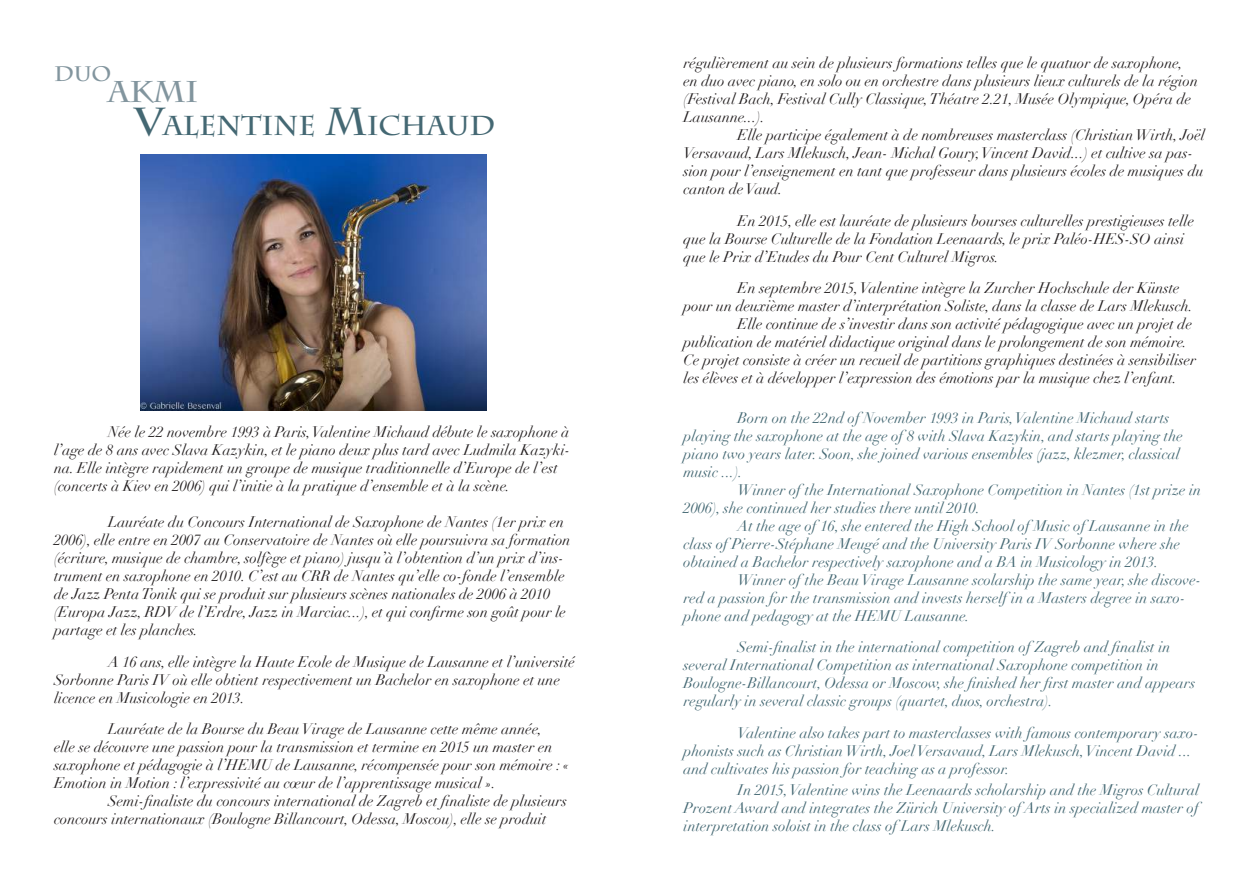
<style>
.page{position:relative;width:1259px;height:893px;background:#fff}
.page>*{position:absolute;margin:0;border:0;box-sizing:border-box;transform-origin:0 0}
.t1{font:700 30px "Charlemagne Std";color:#82959e}
.t2{font:700 27.3px "Charlemagne Std";color:#446873}
.t3{font:700 21px "Charlemagne Std";color:#82959e}
.t4{font:italic 15px/18px "Didot";color:#231f20}
.t5{font:italic 15px/18px "Didot";color:#446873}
.s1{font-size:39px}
</style>
<div class="page">
<img style="left:140px;top:155px;width:346px;height:255px">
<h3 class="t3" style="left:54px;top:61px;width:59px">duo</h3>
<h1 class="t1" style="left:108px;top:74px;width:89px">AKMI</h1>
<h2 class="t2" style="left:134px;top:109px;width:362px"><span class="s1">V</span>ALENTINE <span class="s1">M</span>ICHAUD</h2>
<p class="t4" style="left:54px;top:423px;width:518px;text-indent:54px">Née le 22 novembre 1993 à Paris, Valentine Michaud débute le saxophone à l’age de 8 ans avec Slava Kazykin, et le piano deux plus tard avec Ludmila Kazyki&shy;na. Elle intègre rapidement un groupe de musique traditionnelle d’Europe de l’est (concerts à Kiev en 2006) qui l’initie à la pratique d’ensemble et à la scène.</p>
<p class="t4" style="left:54px;top:513px;width:518px;text-indent:54px">Lauréate du Concours International de Saxophone de Nantes (1er prix en 2006), elle entre en 2007 au Conservatoire de Nantes où elle poursuivra sa formation (écriture, musique de chambre, solfège et piano) jusqu’à l’obtention d’un prix d’ins&shy;trument en saxophone en 2010. C’est au CRR de Nantes qu’elle co-fonde l’ensemble de Jazz Penta Tonik qui se produit sur plusieurs scènes nationales de 2006 à 2010 (Europa Jazz, RDV de l’Erdre, Jazz in Marciac...), et qui confirme son goût pour le partage et les planches.</p>
<p class="t4" style="left:54px;top:653px;width:522px;text-indent:54px">A 16 ans, elle intègre la Haute Ecole de Musique de Lausanne et l’université<br>Sorbonne Paris IV où elle obtient respectivement un Bachelor en saxophone et une licence en Musicologie en 2013.</p>
<p class="t4" style="left:54px;top:720px;width:517px;text-indent:54px">Lauréate de la Bourse du Beau Virage de Lausanne cette même année,<br>elle se découvre une passion pour la transmission et termine en 2015 un master en saxophone et pédagogie à l’HEMU de Lausanne, récompensée pour son mémoire : « Emotion in Motion : l’expressivité au cœur de l’apprentissage musical ».</p>
<p class="t4" style="left:54px;top:792px;width:514px;text-indent:54px">Semi-finaliste du concours international de Zagreb et finaliste de plusieurs concours internationaux (Boulogne Billancourt, Odessa, Moscou), elle se produit</p>
<p class="t4" style="left:683px;top:54px;width:516px">régulièrement au sein de plusieurs formations telles que le quatuor de saxophone, en duo avec piano, en solo ou en orchestre dans plusieurs lieux culturels de la région (Festival Bach, Festival Cully Classique, Théatre 2.21, Musée Olympique, Opéra de Lausanne...).</p>
<p class="t4" style="left:683px;top:126px;width:523px;text-indent:54px">Elle participe également à de nombreuses masterclass (Christian Wirth, Joël Versavaud, Lars Mlekusch, Jean- Michal Goury, Vincent David...) et cultive sa pas&shy;sion pour l’enseignement en tant que professeur dans plusieurs écoles de musiques du canton de Vaud.</p>
<p class="t4" style="left:683px;top:212px;width:512px;text-indent:54px">En 2015, elle est lauréate de plusieurs bourses culturelles prestigieuses telle que la Bourse Culturelle de la Fondation Leenaards, le prix Paléo-HES-SO ainsi que le Prix d’Etudes du Pour Cent Culturel Migros.</p>
<p class="t4" style="left:737px;top:279px;width:444px">En septembre 2015, Valentine intègre la Zurcher Hochschule der Künste</p>
<p class="t4" style="left:683px;top:297px;width:511px">pour un deuxième master d’interprétation Soliste, dans la classe de Lars Mlekusch.</p>
<p class="t4" style="left:737px;top:315px;width:456px">Elle continue de s’investir dans son activité pédagogique avec un projet de</p>
<p class="t4" style="left:683px;top:333px;width:505px">publication de matériel didactique original dans le prolongement de son mémoire.</p>
<p class="t4" style="left:683px;top:351px;width:514px">Ce projet consiste à créer un recueil de partitions graphiques destinées à sensibiliser</p>
<p class="t4" style="left:683px;top:369px;width:495px">les élèves et à développer l’expression des émotions par la musique chez l’enfant.</p>
<p class="t5" style="left:683px;top:409px;width:501px;text-indent:54px">Born on the 22nd of November 1993 in Paris, Valentine Michaud starts playing the saxophone at the age of 8 with Slava Kazykin, and starts playing the piano two years later. Soon, she joined various ensembles (jazz, klezmer, classical music ...).</p>
<p class="t5" style="left:683px;top:481px;width:519px;text-indent:54px">Winner of the International Saxophone Competition in Nantes (1st prize in<br>2006), she continued her studies there until 2010.</p>
<p class="t5" style="left:683px;top:517px;width:507px;text-indent:54px">At the age of 16, she entered the High School of Music of Lausanne in the class of Pierre-Stéphane Meugé and the University Paris IV Sorbonne where she obtained a Bachelor respectively saxophone and a BA in Musicology in 2013.</p>
<p class="t5" style="left:683px;top:571px;width:519px;text-indent:54px">Winner of the Beau Virage Lausanne scolarship the same year, she discove&shy;red a passion for the transmission and invests herself in a Masters degree in saxo&shy;phone and pedagogy at the HEMU Lausanne.</p>
<p class="t5" style="left:683px;top:638px;width:513px;text-indent:54px">Semi-finalist in the international competition of Zagreb and finalist in several International Competition as international Saxophone competition in Boulogne-Billancourt, Odessa or Moscow, she finished her first master and appears regularly in several classic groups (quartet, duos, orchestra).</p>
<p class="t5" style="left:683px;top:724px;width:517px;text-indent:54px">Valentine also takes part to masterclasses with famous contemporary saxo&shy;phonists such as Christian Wirth, Joel Versavaud, Lars Mlekusch, Vincent David ... and cultivates his passion for teaching as a professor.</p>
<p class="t5" style="left:683px;top:781px;width:517px;text-align:justify;text-indent:54px">In 2015, Valentine wins the Leenaards scholarship and the Migros Cultural Prozent Award and integrates the Zürich University of Arts in specialized master of interpretation soloist in the class of Lars Mlekusch.</p>
</div>
